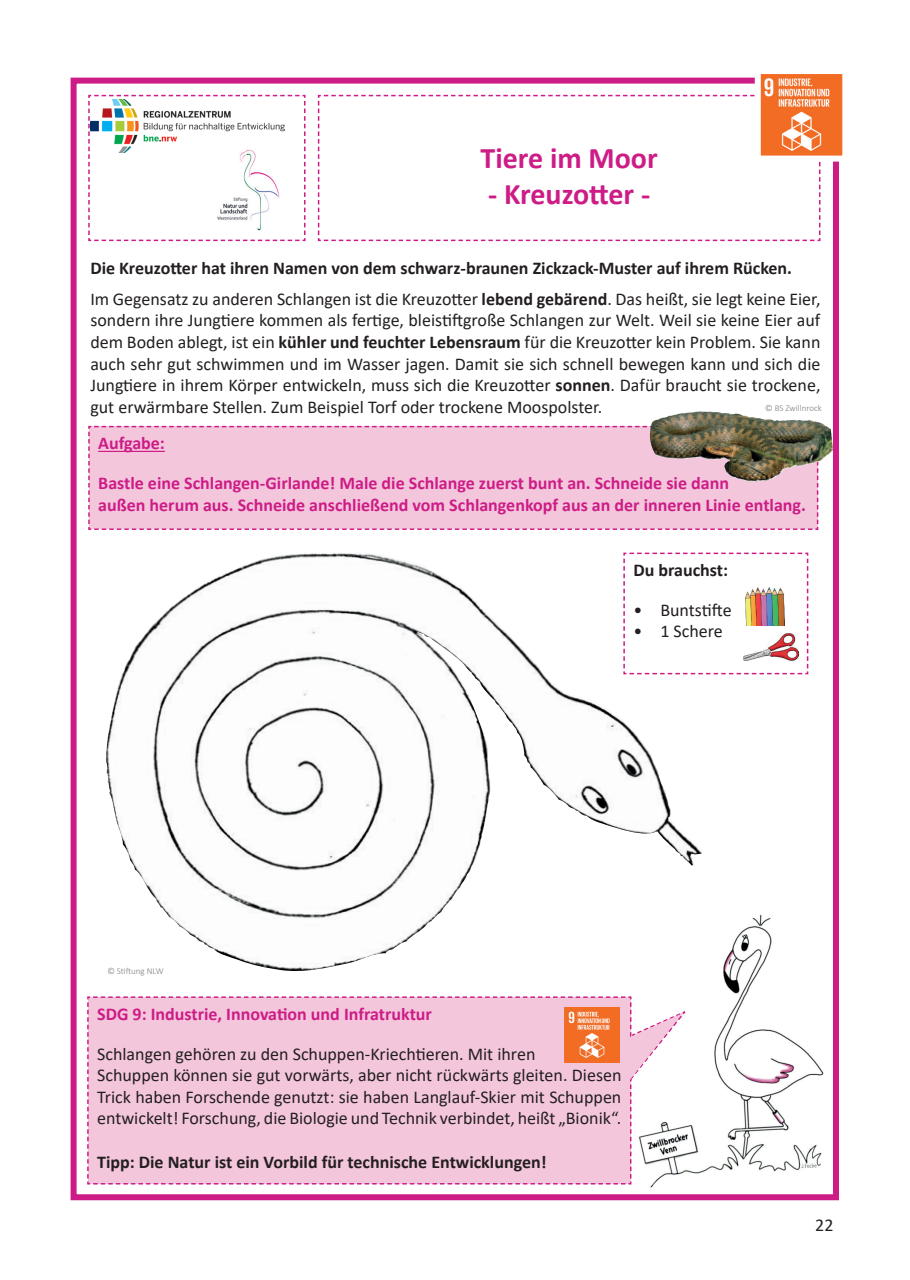
<style>
.page{position:relative;width:910px;height:1280px;background:#fff}
.page>*{position:absolute;margin:0;border:0;box-sizing:border-box;transform-origin:0 0}
.t1{font:700 30px "Calibri";color:#cd1c86}
.t2{font:18px/21.6px "Calibri";color:#231f20;text-align:justify}
.t3{font:700 18px/30.6px "Calibri";color:#231f20}
.t4{font:700 18px/21.6px "Calibri";color:#cd1c86}
.t5{font:300 9px "Calibri";color:#7c7e81}
.s1{font-weight:400}
.s2{font-weight:700}
</style>
<div class="page">
<div style="left:71px;top:78px;width:768px;height:1122px;background:#fff;border:6px solid #cd1c86"></div>
<svg style="left:317px;top:94px;width:504px;height:148px"></svg>
<img style="left:762px;top:75px;width:79px;height:80px">
<div style="left:755px;top:68px;width:93px;height:94px;border:6px solid #fff"></div>
<svg style="left:88px;top:94px;width:218px;height:148px"></svg>
<img style="left:106px;top:553px;width:596px;height:418px">
<img style="left:626px;top:906px;width:198px;height:282px">
<div style="left:88px;top:425px;width:731px;height:105px;background:#f4c6dc"></div>
<svg style="left:623px;top:552px;width:186px;height:123px"></svg>
<img style="left:743px;top:633px;width:55px;height:27px">
<img style="left:745px;top:588px;width:40px;height:37px">
<img style="left:649px;top:411px;width:125px;height:71px">
<svg style="left:87px;top:996px;width:603px;height:188px;background:#f3c7dc"></svg>
<img style="left:564px;top:1007px;width:55px;height:55px">
<h1 class="t1" style="left:481px;top:136px;width:179px">Tiere im Moor</h1>
<h1 class="t1" style="left:488px;top:172px;width:164px">- Kreuzotter -</h1>
<p class="t3" style="left:90px;top:253px;width:732px">Die Kreuzotter hat ihren Namen von dem schwarz-braunen Zickzack-Muster auf ihrem Rücken.<br><span class="s1">Im Gegensatz zu anderen Schlangen ist die Kreuzotter</span> lebend gebärend<span class="s1">. Das heißt, sie legt keine Eier,</span></p>
<p class="t2" style="left:90px;top:309px;width:732px">sondern ihre Jungtiere kommen als fertige, bleistiftgroße Schlangen zur Welt. Weil sie keine Eier auf dem Boden ablegt, ist ein <span class="s2">kühler und feuchter Lebensraum</span> für die Kreuzotter kein Problem. Sie kann auch sehr gut schwimmen und im Wasser jagen. Damit sie sich schnell bewegen kann und sich die Jungtiere in ihrem Körper entwickeln, muss sich die Kreuzotter <span class="s2">sonnen</span>. Dafür braucht sie trockene, gut erwärmbare Stellen. Zum Beispiel Torf oder trockene Moospolster.</p>
<p class="t4" style="left:98px;top:432px;width:68px">Aufgabe:</p>
<p class="t4" style="left:98px;top:472px;width:709px">Bastle eine Schlangen-Girlande! Male die Schlange zuerst bunt an. Schneide sie dann<br>außen herum aus. Schneide anschließend vom Schlangenkopf aus an der inneren Linie entlang.</p>
<p class="t5" style="left:765px;top:402px;width:58px">© BS Zwillnrock</p>
<p class="t3" style="left:633px;top:555px;width:96px">Du brauchst:</p>
<p class="t2" style="left:633px;top:598px;width:100px">• Buntstifte</p>
<p class="t2" style="left:633px;top:620px;width:91px">• 1 Schere</p>
<p class="t5" style="left:107px;top:965px;width:58px">© Stiftung NLW</p>
<p class="t4" style="left:97px;top:1003px;width:336px">SDG 9: Industrie, Innovation und Infratruktur</p>
<p class="t2" style="left:97px;top:1042px;width:526px;text-align:left">Schlangen gehören zu den Schuppen-Kriechtieren. Mit ihren<br>Schuppen können sie gut vorwärts, aber nicht rückwärts gleiten. Diesen Trick haben Forschende genutzt: sie haben Langlauf-Skier mit Schuppen entwickelt! Forschung, die Biologie und Technik verbindet, heißt „Bionik“.</p>
<p class="t3" style="left:97px;top:1146px;width:451px">Tipp: Die Natur ist ein Vorbild für technische Entwicklungen!</p>
<p class="t2" style="left:815px;top:1214px;width:20px">22</p>
</div>
